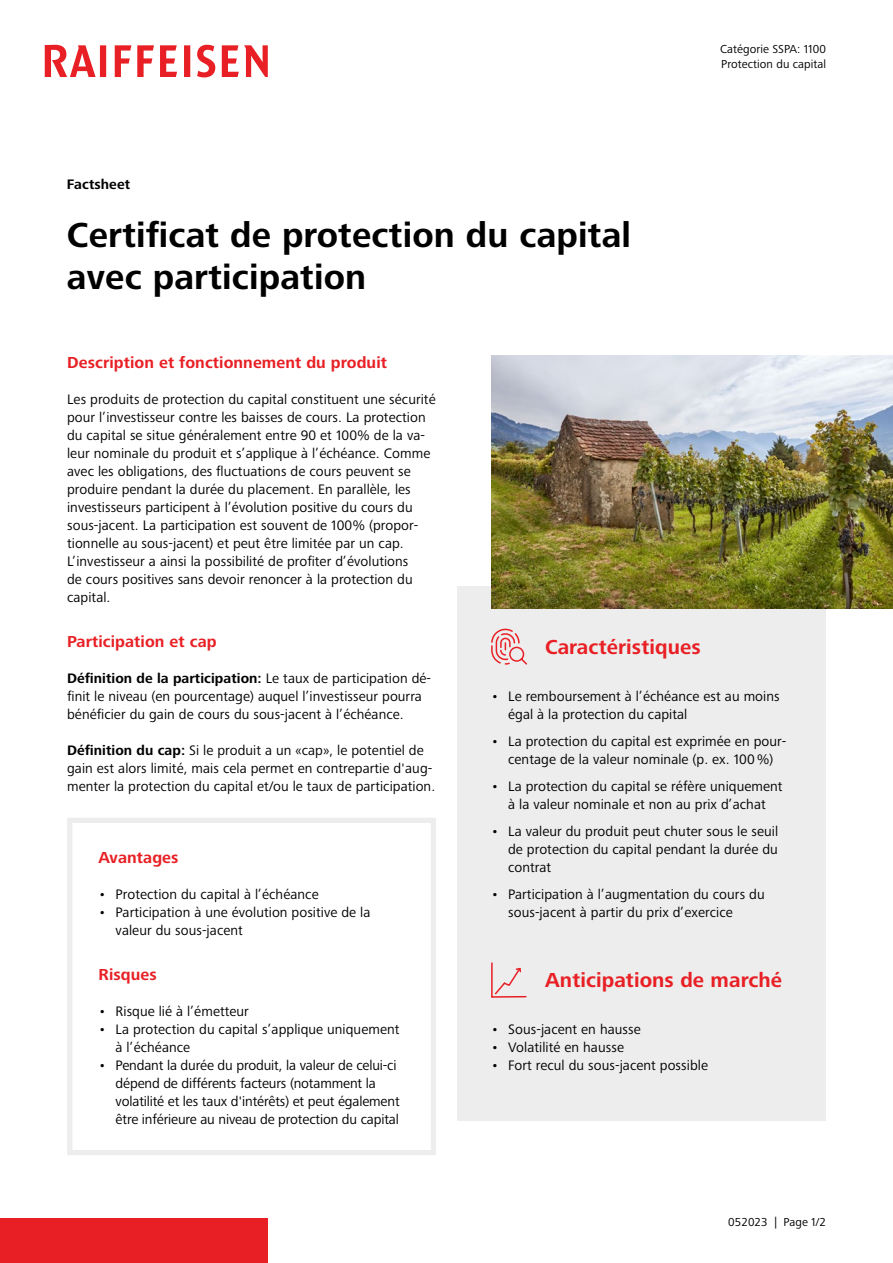
<style>
.page{position:relative;width:893px;height:1263px;background:#fff}
.page>*{position:absolute;margin:0;border:0;box-sizing:border-box;transform-origin:0 0}
.t1{font:700 36px/42px "Frutiger Next LTW1 G";letter-spacing:.005em;color:#000}
.t2{font:700 21px "Frutiger Next LTW1 G";letter-spacing:.005em;color:#e82025}
.t3{font:700 16.5px "Frutiger Next LTW1 G";letter-spacing:.005em;color:#e82025}
.t4{font:14.25px/18px "Frutiger Next LTW1 G";letter-spacing:.005em;color:#000}
.t5{font:700 14.25px "Frutiger Next LTW1 G";letter-spacing:.005em;color:#000}
.t6{font:12px/15px "Frutiger Next LTW1 G";letter-spacing:.005em;color:#000}
.s1{font-weight:700}
</style>
<div class="page">
<div style="left:0;top:1218px;width:268px;height:45px;background:#e82025"></div>
<svg style="left:45px;top:45px;width:223px;height:32px"></svg>
<div style="left:457px;top:586px;width:369px;height:535px;background:#ededed"></div>
<svg style="left:491px;top:628px;width:36px;height:37px"></svg>
<svg style="left:491px;top:962px;width:36px;height:36px"></svg>
<img style="left:491px;top:356px;width:402px;height:252px">
<div style="left:67px;top:818px;width:369px;height:337px;border:5px solid #ededed"></div>
<p class="t5" style="left:67px;top:176px;width:65px">Factsheet</p>
<h1 class="t1" style="left:67px;top:216px;width:566px">Certificat de protection du capital avec participation</h1>
<p class="t6" style="left:720px;top:42px;width:107px">Catégorie SSPA: 1100<br>Protection du capital</p>
<p class="t3" style="left:67px;top:353px;width:321px">Description et fonctionnement du produit</p>
<p class="t4" style="left:67px;top:390px;width:370px">Les produits de protection du capital constituent une sécurité pour l’investisseur contre les baisses de cours. La protection du capital se situe généralement entre 90 et 100% de la va&shy;leur nominale du produit et s’applique à l’échéance. Comme avec les obligations, des fluctuations de cours peuvent se produire pendant la durée du placement. En parallèle, les investisseurs participent à l’évolution positive du cours du sous-jacent. La participation est souvent de 100% (propor&shy;tionnelle au sous-jacent) et peut être limitée par un cap.<br>L’investisseur a ainsi la possibilité de profiter d’évolutions<br>de cours positives sans devoir renoncer à la protection du capital.</p>
<p class="t3" style="left:67px;top:632px;width:151px">Participation et cap</p>
<p class="t4" style="left:67px;top:669px;width:365px"><span class="s1">Définition de la participation:</span> Le taux de participation dé&shy;finit le niveau (en pourcentage) auquel l’investisseur pourra bénéficier du gain de cours du sous-jacent à l’échéance.</p>
<p class="t4" style="left:67px;top:741px;width:370px"><span class="s1">Définition du cap:</span> Si le produit a un «cap», le potentiel de gain est alors limité, mais cela permet en contrepartie d'aug&shy;menter la protection du capital et/ou le taux de participation.</p>
<p class="t3" style="left:99px;top:848px;width:81px">Avantages</p>
<p class="t4" style="left:99px;top:885px;width:222px">• Protection du capital à l’échéance</p>
<p class="t4" style="left:116px;top:903px;width:256px;text-indent:-17px">• Participation à une évolution positive de la valeur du sous-jacent</p>
<p class="t3" style="left:99px;top:965px;width:60px">Risques</p>
<p class="t4" style="left:99px;top:1002px;width:152px">• Risque lié à l’émetteur</p>
<p class="t4" style="left:116px;top:1020px;width:285px;text-indent:-17px">• La protection du capital s’applique uniquement à l’échéance</p>
<p class="t4" style="left:116px;top:1056px;width:286px;text-indent:-17px">• Pendant la durée du produit, la valeur de celui-ci dépend de différents facteurs (notamment la volatilité et les taux d'intérêts) et peut également être inférieure au niveau de protection du capital</p>
<h2 class="t2" style="left:545px;top:635px;width:157px">Caractéristiques</h2>
<p class="t4" style="left:508px;top:687px;width:273px;text-indent:-17px">• Le remboursement à l’échéance est au moins égal à la protection du capital</p>
<p class="t4" style="left:491px;top:732px;width:297px;text-align:center">• La protection du capital est exprimée en pour&shy;centage de la valeur nominale (p. ex. 100%)</p>
<p class="t4" style="left:491px;top:777px;width:293px;text-align:center">• La protection du capital se réfère uniquement à la valeur nominale et non au prix d’achat</p>
<p class="t4" style="left:508px;top:822px;width:271px;text-align:justify;text-indent:-17px">• La valeur du produit peut chuter sous le seuil de protection du capital pendant la durée du contrat</p>
<p class="t4" style="left:508px;top:885px;width:258px;text-indent:-17px">• Participation à l’augmentation du cours du sous-jacent à partir du prix d’exercice</p>
<h2 class="t2" style="left:545px;top:968px;width:238px">Anticipations de marché</h2>
<p class="t4" style="left:491px;top:1020px;width:151px">• Sous-jacent en hausse</p>
<p class="t4" style="left:491px;top:1038px;width:134px">• Volatilité en hausse</p>
<p class="t4" style="left:491px;top:1056px;width:218px">• Fort recul du sous-jacent possible</p>
<p class="t6" style="left:728px;top:1215px;width:99px">052023 | Page 1/2</p>
</div>
